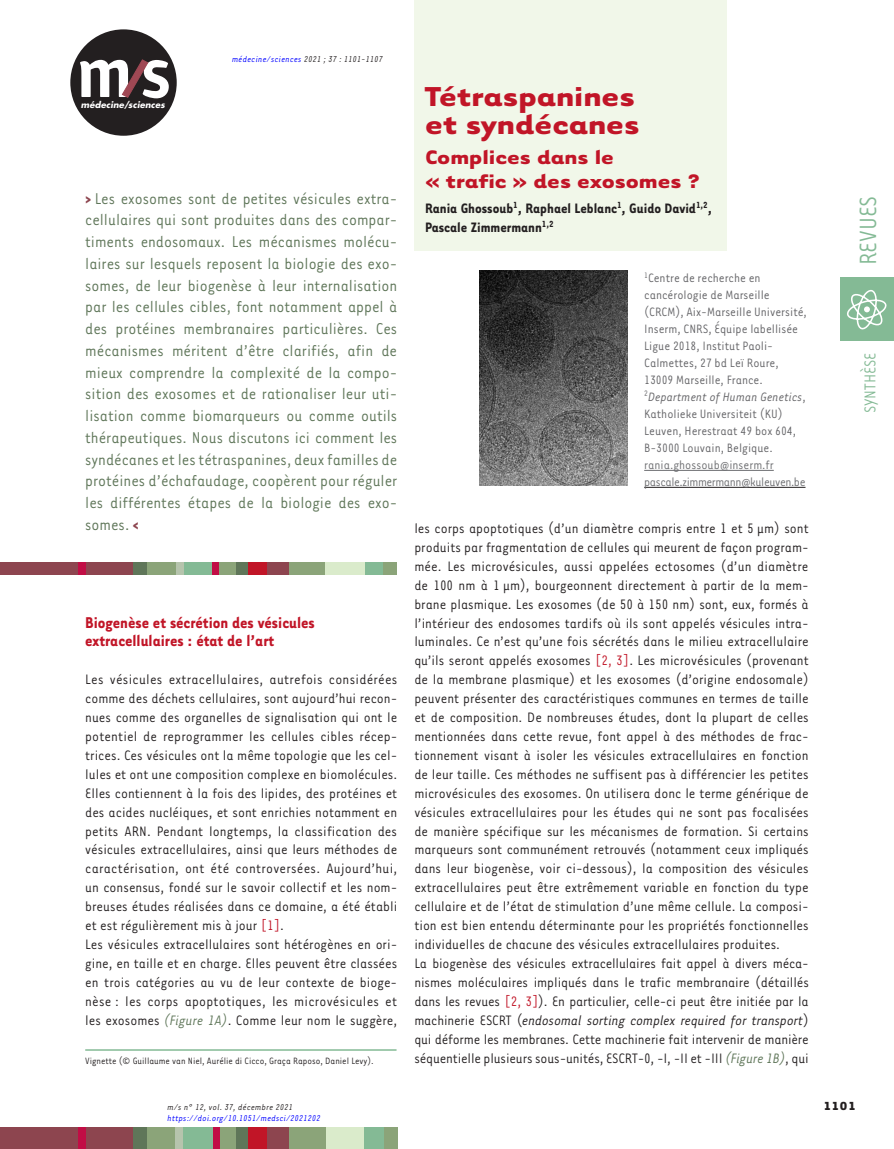
<style>
.page{position:relative;width:894px;height:1149px;background:#fff}
.page>*{position:absolute;margin:0;border:0;box-sizing:border-box;transform-origin:0 0}
.t1{font:700 31.5px/28.2px "Tarzana Wide";color:#c11527}
.t2{font:27px "Tarzana Narrow";color:#84ba95}
.t3{font:700 22.5px/24px "Tarzana Wide";color:#c11527}
.t4{font:18px/21.8px "Tarzana Narrow";color:#5f7659;text-align:justify}
.t5{font:700 18px/18.9px "Tarzana Narrow";color:#c11527}
.t6{font:18px "Tarzana Narrow";color:#84ba95}
.t7{font:15.75px/18.9px "Tarzana Narrow";color:#231f20}
.t8{font:700 15.75px/18.9px "Tarzana Narrow";color:#231f20}
.t9{font:13.95px/17px "Tarzana Narrow";color:#636366}
.t10{font:13.95px/17px "Tarzana Narrow";letter-spacing:-.03em;color:#6c6d70}
.t11{font:700 13.5px "Tarzana Wide";color:#231f20}
.t12{font:10.5px "Tarzana Narrow";color:#231f20}
.t13{font:italic 9.75px "Tarzana Narrow";letter-spacing:.025em;color:#00f}
.t14{font:italic 9.75px "Tarzana Narrow";letter-spacing:.025em;color:#231f20}
.t15{font:italic 700 8.55px "Futura";letter-spacing:.01em;color:#fff}
.s1{color:#231f20}
.s2{font-weight:700;color:#8d454f}
.s3{color:#c11527}
.s4{font-style:italic;color:#5f7659}
.s5{font-style:italic}
</style>
<div class="page">
<div style="left:0;top:1127px;width:134px;height:21px;background:#8d454f"></div>
<div style="left:235px;top:1127px;width:13px;height:21px;background:#5f7659"></div>
<div style="left:78px;top:1127px;width:7px;height:21px;background:#c10d45"></div>
<div style="left:133px;top:1127px;width:22px;height:21px;background:#5f7659"></div>
<div style="left:147px;top:1127px;width:30px;height:21px;background:#8ba479"></div>
<div style="left:175px;top:1127px;width:9px;height:21px;background:#b6c4ad"></div>
<div style="left:183px;top:1127px;width:30px;height:21px;background:#84ba95"></div>
<div style="left:217px;top:1127px;width:19px;height:21px;background:#8ba479"></div>
<div style="left:213px;top:1127px;width:6px;height:21px;background:#c10d45"></div>
<div style="left:248px;top:1127px;width:27px;height:21px;background:#c11527"></div>
<div style="left:287px;top:1127px;width:39px;height:21px;background:#8ba479"></div>
<div style="left:267px;top:1127px;width:21px;height:21px;background:#8d454f"></div>
<div style="left:326px;top:1127px;width:38px;height:21px;background:#daebcb"></div>
<div style="left:364px;top:1127px;width:20px;height:21px;background:#84ba95"></div>
<div style="left:383px;top:1127px;width:14px;height:21px;background:#8ba479"></div>
<div style="left:840px;top:277px;width:53px;height:63px;background:#84ba95"></div>
<svg style="left:847px;top:290px;width:39px;height:39px"></svg>
<div style="left:70px;top:29px;width:107px;height:107px;background:#231f20;border-radius:50%"></div>
<svg style="left:80px;top:60px;width:89px;height:38px"></svg>
<div style="left:414px;top:0;width:312px;height:251px;background:#f1f7e9"></div>
<div style="left:0;top:562px;width:134px;height:13px;background:#8d454f"></div>
<div style="left:133px;top:562px;width:17px;height:13px;background:#5f7659"></div>
<div style="left:235px;top:562px;width:13px;height:13px;background:#5f7659"></div>
<div style="left:147px;top:562px;width:29px;height:13px;background:#8ba479"></div>
<div style="left:181px;top:562px;width:32px;height:13px;background:#84ba95"></div>
<div style="left:364px;top:562px;width:20px;height:13px;background:#84ba95"></div>
<div style="left:217px;top:562px;width:19px;height:13px;background:#8ba479"></div>
<div style="left:383px;top:562px;width:14px;height:13px;background:#8ba479"></div>
<div style="left:287px;top:562px;width:38px;height:13px;background:#8ba479"></div>
<div style="left:325px;top:562px;width:39px;height:13px;background:#daebcb"></div>
<div style="left:176px;top:562px;width:7px;height:13px;background:#b6c4ad"></div>
<div style="left:78px;top:562px;width:7px;height:13px;background:#c10d45"></div>
<div style="left:213px;top:562px;width:6px;height:13px;background:#c10d45"></div>
<div style="left:248px;top:562px;width:27px;height:13px;background:#c11527"></div>
<div style="left:267px;top:562px;width:21px;height:13px;background:#8d454f"></div>
<hr style="left:644px;top:470px;width:129px;height:1px;background:#6c6d70">
<hr style="left:644px;top:487px;width:161px;height:1px;background:#231f20">
<img style="left:479px;top:270px;width:148px;height:216px">
<hr style="left:85px;top:1049px;width:311px;height:1px;background:#84ba95">
<p class="t15" style="left:81px;top:99px;width:85px">médecine/sciences</p>
<p class="t13" style="left:232px;top:54px;width:152px">médecine/sciences <span class="s1">2021 ; 37 : 1101-1107</span></p>
<p class="t4" style="left:85px;top:186px;width:313px"><span class="s2">&gt;</span> Les exosomes sont de petites vésicules extra&shy;cellulaires qui sont produites dans des compar&shy;timents endosomaux. Les mécanismes molécu&shy;laires sur lesquels reposent la biologie des exo&shy;somes, de leur biogenèse à leur internalisation par les cellules cibles, font notamment appel à des protéines membranaires particulières. Ces mécanismes méritent d’être clarifiés, afin de mieux comprendre la complexité de la compo&shy;sition des exosomes et de rationaliser leur uti&shy;lisation comme biomarqueurs ou comme outils thérapeutiques. Nous discutons ici comment les syndécanes et les tétraspanines, deux familles de protéines d’échafaudage, coopèrent pour réguler les différentes étapes de la biologie des exo&shy;somes. <span class="s2">&lt;</span></p>
<p class="t5" style="left:85px;top:611px;width:231px">Biogenèse et sécrétion des vésicules extracellulaires : état de l’art</p>
<p class="t7" style="left:85px;top:669px;width:314px">Les vésicules extracellulaires, autrefois considérées comme des déchets cellulaires, sont aujourd’hui recon&shy;nues comme des organelles de signalisation qui ont le potentiel de reprogrammer les cellules cibles récep&shy;trices. Ces vésicules ont la même topologie que les cel&shy;lules et ont une composition complexe en biomolécules.<br>Elles contiennent à la fois des lipides, des protéines et des acides nucléiques, et sont enrichies notamment en petits ARN. Pendant longtemps, la classification des vésicules extracellulaires, ainsi que leurs méthodes de caractérisation, ont été controversées. Aujourd’hui, un consensus, fondé sur le savoir collectif et les nom&shy;breuses études réalisées dans ce domaine, a été établi et est régulièrement mis à jour <span class="s3">[1]</span>.<br>Les vésicules extracellulaires sont hétérogènes en ori&shy;gine, en taille et en charge. Elles peuvent être classées en trois catégories au vu de leur contexte de bioge&shy;nèse : les corps apoptotiques, les microvésicules et les exosomes <span class="s4">(Figure 1A)</span>. Comme leur nom le suggère,</p>
<p class="t12" style="left:85px;top:1053px;width:290px">Vignette (© Guillaume van Niel, Aurélie di Cicco, Graça Raposo, Daniel Levy).</p>
<p class="t14" style="left:167px;top:1100px;width:127px">m/s n° 12, vol. 37, décembre 2021</p>
<p class="t13" style="left:167px;top:1112px;width:155px">https://doi.org/10.1051/medsci/2021202</p>
<h1 class="t1" style="left:425px;top:80px;width:216px">Tétraspanines et syndécanes</h1>
<h3 class="t3" style="left:425px;top:144px;width:276px">Complices dans le<br>« trafic » des exosomes ?</h3>
<p class="t8" style="left:425px;top:198px;width:288px">Rania Ghossoub<sup>1</sup>, Raphael Leblanc<sup>1</sup>, Guido David<sup>1,2</sup>,<br>Pascale Zimmermann<sup>1,2</sup></p>
<p class="t9" style="left:644px;top:269px;width:164px"><sup>1</sup>Centre de recherche en cancérologie de Marseille (CRCM), Aix-Marseille Université,<br>Inserm, CNRS, Équipe labellisée<br>Ligue 2018, Institut Paoli-<br>Calmettes, 27 bd Leï Roure,<br>13009 Marseille, France.<br><sup>2</sup><span class="s5">Department of Human Genetics</span>,<br>Katholieke Universiteit (KU)<br>Leuven, Herestraat 49 box 604,<br>B-3000 Louvain, Belgique.</p>
<p class="t10" style="left:644px;top:455px;width:163px">rania.ghossoub@inserm.fr pascale.zimmermann@kuleuven.be</p>
<p class="t7" style="left:414px;top:518px;width:396px">les corps apoptotiques (d’un diamètre compris entre 1 et 5 µm) sont produits par fragmentation de cellules qui meurent de façon program&shy;mée. Les microvésicules, aussi appelées ectosomes (d’un diamètre de 100 nm à 1 µm), bourgeonnent directement à partir de la mem&shy;brane plasmique. Les exosomes (de 50 à 150 nm) sont, eux, formés à l’intérieur des endosomes tardifs où ils sont appelés vésicules intra&shy;luminales. Ce n’est qu’une fois sécrétés dans le milieu extracellulaire qu’ils seront appelés exosomes <span class="s3">[2, 3]</span>. Les microvésicules (provenant de la membrane plasmique) et les exosomes (d’origine endosomale) peuvent présenter des caractéristiques communes en termes de taille et de composition. De nombreuses études, dont la plupart de celles mentionnées dans cette revue, font appel à des méthodes de frac&shy;tionnement visant à isoler les vésicules extracellulaires en fonction de leur taille. Ces méthodes ne suffisent pas à différencier les petites microvésicules des exosomes. On utilisera donc le terme générique de vésicules extracellulaires pour les études qui ne sont pas focalisées de manière spécifique sur les mécanismes de formation. Si certains marqueurs sont communément retrouvés (notamment ceux impliqués dans leur biogenèse, voir ci-dessous), la composition des vésicules extracellulaires peut être extrêmement variable en fonction du type cellulaire et de l’état de stimulation d’une même cellule. La composi&shy;tion est bien entendu déterminante pour les propriétés fonctionnelles individuelles de chacune des vésicules extracellulaires produites.<br>La biogenèse des vésicules extracellulaires fait appel à divers méca&shy;nismes moléculaires impliqués dans le trafic membranaire (détaillés dans les revues <span class="s3">[2, 3]</span>). En particulier, celle-ci peut être initiée par la machinerie ESCRT (<span class="s5">endosomal sorting complex required for transport</span>) qui déforme les membranes. Cette machinerie fait intervenir de manière séquentielle plusieurs sous-unités, ESCRT-0, -I, -II et -III <span class="s4">(Figure 1B)</span>, qui</p>
<h2 class="t2" style="left:851px;top:265px;width:71px;rotate:-90deg">REVUES</h2>
<p class="t6" style="left:858px;top:413px;width:62px;rotate:-90deg">SYNTHÈSE</p>
<p class="t11" style="left:822px;top:1097px;width:34px">1101</p>
</div>
